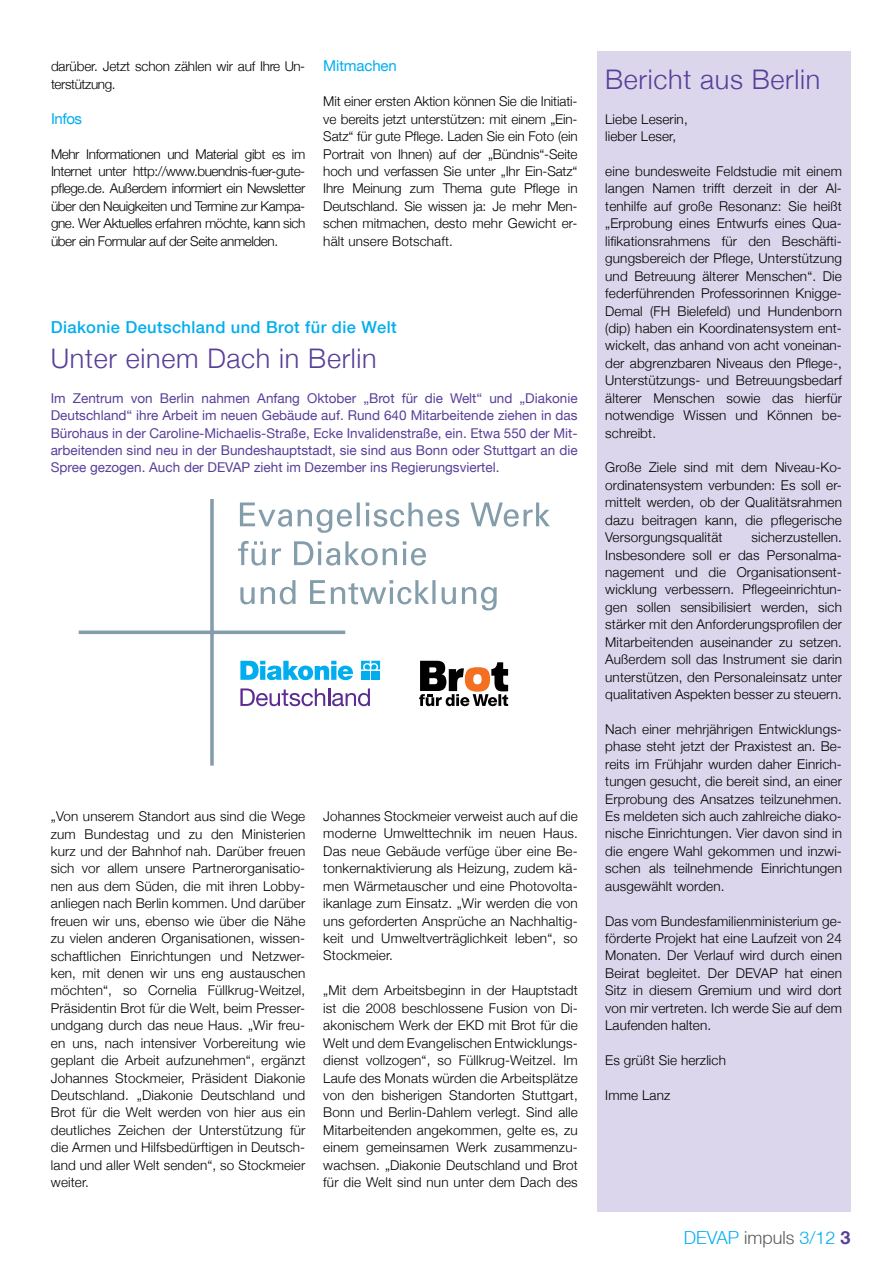
<style>
.page{position:relative;width:893px;height:1263px;background:#fff}
.page>*{position:absolute;margin:0;border:0;box-sizing:border-box;transform-origin:0 0}
.t1{font:300 27px "Helvetica Neue";letter-spacing:.025em;color:#583f99}
.t2{font:300 18px "Helvetica Neue LT";color:#00aeef}
.t3{font:500 16.5px "Helvetica Neue";letter-spacing:.025em;color:#00aeef}
.t4{font:15px "Helvetica Neue LT";letter-spacing:-.01em;color:#00aeef}
.t5{font:300 13.5px/17.4px "Helvetica Neue";letter-spacing:.01em;color:#000;text-align:justify}
.t6{font:13.5px/17.4px "Helvetica Neue LT";color:#583f99;text-align:justify}
.t7{font:300 13.5px/17.4px "Helvetica Neue";letter-spacing:-.01em;color:#000}
.s1{color:#58595b}
.s2{font-weight:700;color:#583f99}
</style>
<div class="page">
<div style="left:597px;top:51px;width:253px;height:1161px;background:#dbd6eb"></div>
<svg style="left:210px;top:499px;width:4px;height:266px"></svg>
<svg style="left:79px;top:630px;width:266px;height:4px"></svg>
<svg style="left:240px;top:580px;width:257px;height:30px"></svg>
<svg style="left:238px;top:541px;width:188px;height:25px"></svg>
<svg style="left:240px;top:502px;width:310px;height:31px"></svg>
<svg style="left:240px;top:661px;width:113px;height:19px"></svg>
<svg style="left:361px;top:661px;width:19px;height:8px"></svg>
<div style="left:361px;top:671px;width:9px;height:9px;background:#00aeef"></div>
<div style="left:371px;top:671px;width:9px;height:9px;background:#00aeef"></div>
<svg style="left:240px;top:688px;width:130px;height:18px"></svg>
<svg style="left:419px;top:661px;width:89px;height:45px"></svg>
<p class="t7" style="left:51px;top:57px;width:256px">darüber. Jetzt schon zählen wir auf Ihre Un&shy;terstützung.</p>
<p class="t4" style="left:51px;top:109px;width:32px">Infos</p>
<p class="t5" style="left:51px;top:144px;width:256px">Mehr Informationen und Material gibt es im Internet unter http://www.buendnis-fuer-gute&shy;pflege.de. Außerdem informiert ein Newsletter über den Neuigkeiten und Termine zur Kampa&shy;gne. Wer Aktuelles erfahren möchte, kann sich über ein Formular auf der Seite anmelden.</p>
<p class="t4" style="left:323px;top:57px;width:75px">Mitmachen</p>
<p class="t5" style="left:323px;top:92px;width:256px">Mit einer ersten Aktion können Sie die Initiati&shy;ve bereits jetzt unterstützen: mit einem „Ein-Satz“ für gute Pflege. Laden Sie ein Foto (ein Portrait von Ihnen) auf der „Bündnis“-Seite hoch und verfassen Sie unter „Ihr Ein-Satz“ Ihre Meinung zum Thema gute Pflege in Deutschland. Sie wissen ja: Je mehr Men&shy;schen mitmachen, desto mehr Gewicht er&shy;hält unsere Botschaft.</p>
<p class="t3" style="left:51px;top:314px;width:347px">Diakonie Deutschland und Brot für die Welt</p>
<h1 class="t1" style="left:51px;top:336px;width:327px">Unter einem Dach in Berlin</h1>
<p class="t6" style="left:51px;top:389px;width:528px">Im Zentrum von Berlin nahmen Anfang Oktober „Brot für die Welt“ und „Diakonie Deutschland“ ihre Arbeit im neuen Gebäude auf. Rund 640 Mitarbeitende ziehen in das Bürohaus in der Caroline-Michaelis-Straße, Ecke Invalidenstraße, ein. Etwa 550 der Mit&shy;arbeitenden sind neu in der Bundeshauptstadt, sie sind aus Bonn oder Stuttgart an die Spree gezogen. Auch der DEVAP zieht im Dezember ins Regierungsviertel.</p>
<p class="t5" style="left:51px;top:807px;width:256px">„Von unserem Standort aus sind die Wege zum Bundestag und zu den Ministerien kurz und der Bahnhof nah. Darüber freuen sich vor allem unsere Partnerorganisatio&shy;nen aus dem Süden, die mit ihren Lobby&shy;anliegen nach Berlin kommen. Und darüber freuen wir uns, ebenso wie über die Nähe zu vielen anderen Organisationen, wissen&shy;schaftlichen Einrichtungen und Netzwer&shy;ken, mit denen wir uns eng austauschen möchten“, so Cornelia Füllkrug-Weitzel, Präsidentin Brot für die Welt, beim Presser&shy;undgang durch das neue Haus. „Wir freu&shy;en uns, nach intensiver Vorbereitung wie geplant die Arbeit aufzunehmen“, ergänzt Johannes Stockmeier, Präsident Diakonie Deutschland. „Diakonie Deutschland und Brot für die Welt werden von hier aus ein deutliches Zeichen der Unterstützung für die Armen und Hilfsbedürftigen in Deutsch&shy;land und aller Welt senden“, so Stockmeier weiter.</p>
<p class="t5" style="left:323px;top:807px;width:256px">Johannes Stockmeier verweist auch auf die moderne Umwelttechnik im neuen Haus.<br>Das neue Gebäude verfüge über eine Be&shy;tonkernaktivierung als Heizung, zudem kä&shy;men Wärmetauscher und eine Photovolta&shy;ikanlage zum Einsatz. „Wir werden die von uns geforderten Ansprüche an Nachhaltig&shy;keit und Umweltverträglichkeit leben“, so Stockmeier.</p>
<p class="t5" style="left:323px;top:981px;width:256px">„Mit dem Arbeitsbeginn in der Hauptstadt ist die 2008 beschlossene Fusion von Di&shy;akonischem Werk der EKD mit Brot für die Welt und dem Evangelischen Entwicklungs&shy;dienst vollzogen“, so Füllkrug-Weitzel. Im Laufe des Monats würden die Arbeitsplätze von den bisherigen Standorten Stuttgart, Bonn und Berlin-Dahlem verlegt. Sind alle Mitarbeitenden angekommen, gelte es, zu einem gemeinsamen Werk zusammenzu&shy;wachsen. „Diakonie Deutschland und Brot für die Welt sind nun unter dem Dach des</p>
<h1 class="t1" style="left:605px;top:57px;width:217px">Bericht aus Berlin</h1>
<p class="t5" style="left:605px;top:109px;width:84px">Liebe Leserin, lieber Leser,</p>
<p class="t5" style="left:605px;top:162px;width:238px">eine bundesweite Feldstudie mit einem langen Namen trifft derzeit in der Al&shy;tenhilfe auf große Resonanz: Sie heißt „Erprobung eines Entwurfs eines Qua&shy;lifikationsrahmens für den Beschäfti&shy;gungsbereich der Pflege, Unterstützung und Betreuung älterer Menschen“. Die federführenden Professorinnen Knigge-Demal (FH Bielefeld) und Hundenborn (dip) haben ein Koordinatensystem ent&shy;wickelt, das anhand von acht voneinan&shy;der abgrenzbaren Niveaus den Pflege-, Unterstützungs- und Betreuungsbedarf älterer Menschen sowie das hierfür notwendige Wissen und Können be&shy;schreibt.</p>
<p class="t5" style="left:605px;top:458px;width:238px">Große Ziele sind mit dem Niveau-Ko&shy;ordinatensystem verbunden: Es soll er&shy;mittelt werden, ob der Qualitätsrahmen dazu beitragen kann, die pflegerische Versorgungsqualität</p>
<p class="t5" style="left:605px;top:528px;width:238px;text-indent:146px">sicherzustellen.<br>Insbesondere soll er das Personalma&shy;nagement und die Organisationsent&shy;wicklung verbessern. Pflegeeinrichtun&shy;gen sollen sensibilisiert werden, sich stärker mit den Anforderungsprofilen der Mitarbeitenden auseinander zu setzen.<br>Außerdem soll das Instrument sie darin unterstützen, den Personaleinsatz unter qualitativen Aspekten besser zu steuern.</p>
<p class="t5" style="left:605px;top:719px;width:238px">Nach einer mehrjährigen Entwicklungs&shy;phase steht jetzt der Praxistest an. Be&shy;reits im Frühjahr wurden daher Einrich&shy;tungen gesucht, die bereit sind, an einer Erprobung des Ansatzes teilzunehmen.<br>Es meldeten sich auch zahlreiche diako&shy;nische Einrichtungen. Vier davon sind in die engere Wahl gekommen und inzwi&shy;schen als teilnehmende Einrichtungen ausgewählt worden.</p>
<p class="t5" style="left:605px;top:911px;width:238px">Das vom Bundesfamilienministerium ge&shy;förderte Projekt hat eine Laufzeit von 24<br>Monaten. Der Verlauf wird durch einen Beirat begleitet. Der DEVAP hat einen Sitz in diesem Gremium und wird dort von mir vertreten. Ich werde Sie auf dem Laufenden halten.</p>
<p class="t5" style="left:605px;top:1051px;width:122px">Es grüßt Sie herzlich</p>
<p class="t5" style="left:605px;top:1086px;width:67px">Imme Lanz</p>
<h2 class="t2" style="left:684px;top:1226px;width:168px">DEVAP <span class="s1">impuls</span> 3/12 <span class="s2">3</span></h2>
</div>
